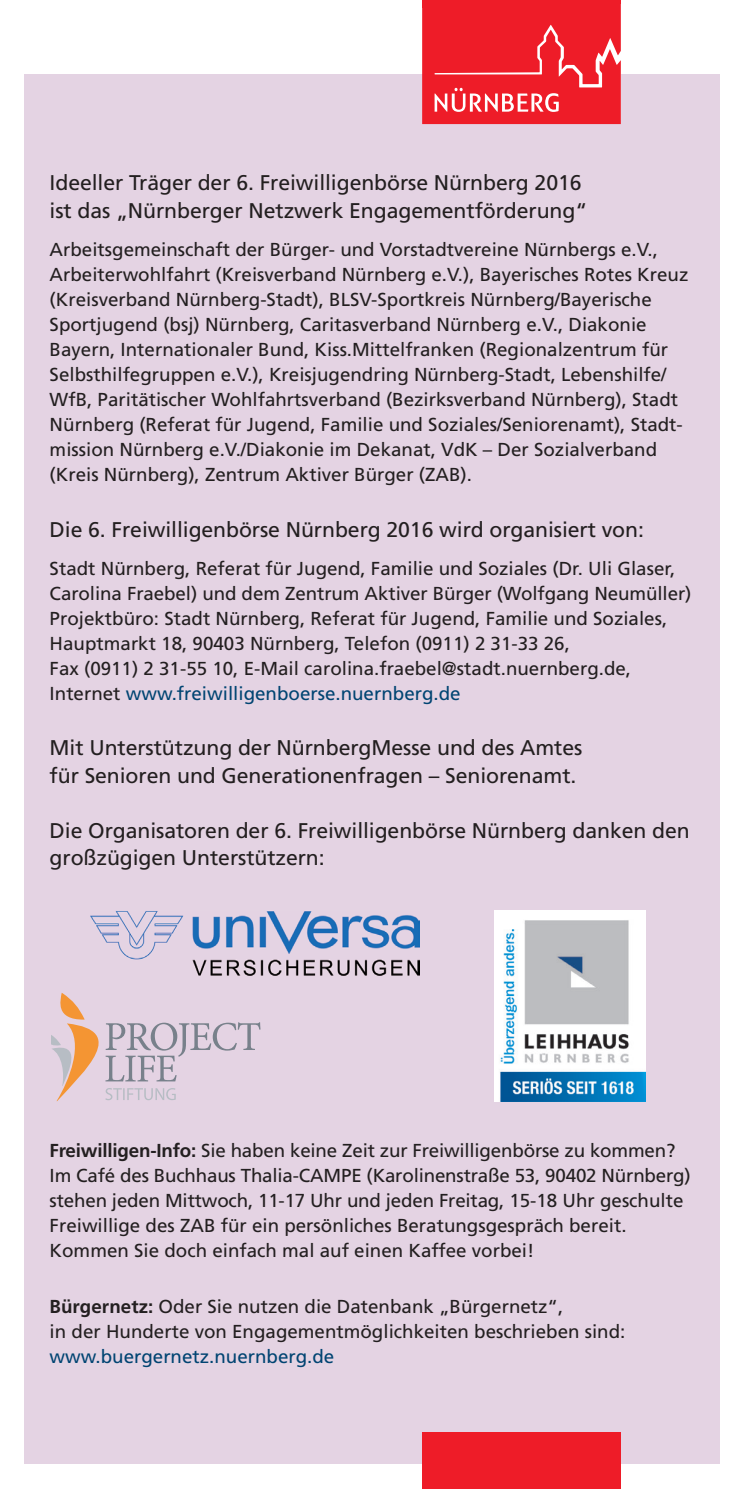
<style>
.page{position:relative;width:745px;height:1489px;background:#fff}
.page>*{position:absolute;margin:0;border:0;box-sizing:border-box;transform-origin:0 0}
.t1{font:21.25px/27.5px "Frutiger";letter-spacing:-.005em;color:#231f20}
.t2{font:18.75px/25px "Frutiger";color:#231f20}
.t3{font:18.75px "Frutiger";color:#004472}
.s1{color:#004472}
.s2{font-weight:700}
</style>
<div class="page">
<div style="left:25px;top:74px;width:694px;height:1389px;background:#e4d3e3"></div>
<svg style="left:52px;top:993px;width:208px;height:108px"></svg>
<img style="left:91px;top:911px;width:328px;height:64px">
<img style="left:494px;top:910px;width:151px;height:191px">
<div style="left:422px;top:1431px;width:198px;height:57px;background:#ee1c28"></div>
<svg style="left:422px;top:0;width:198px;height:124px;background:#ef2d38"></svg>
<p class="t1" style="left:50px;top:169px;width:538px">Ideeller Träger der 6. Freiwilligenbörse Nürnberg 2016 ist das „Nürnberger Netzwerk Engagementförderung“</p>
<p class="t2" style="left:50px;top:237px;width:640px">Arbeitsgemeinschaft der Bürger- und Vorstadtvereine Nürnbergs e.V., Arbeiterwohlfahrt (Kreisverband Nürnberg e.V.), Bayerisches Rotes Kreuz (Kreisverband Nürnberg-Stadt), BLSV-Sportkreis Nürnberg/Bayerische Sportjugend (bsj) Nürnberg, Caritasverband Nürnberg e.V., Diakonie Bayern, Internationaler Bund, Kiss.Mittelfranken (Regionalzentrum für Selbsthilfegruppen e.V.), Kreisjugendring Nürnberg-Stadt, Lebenshilfe/ WfB, Paritätischer Wohlfahrtsverband (Bezirksverband Nürnberg), Stadt Nürnberg (Referat für Jugend, Familie und Soziales/Seniorenamt), Stadt&shy;mission Nürnberg e.V./Diakonie im Dekanat, VdK – Der Sozialverband (Kreis Nürnberg), Zentrum Aktiver Bürger (ZAB).</p>
<p class="t1" style="left:50px;top:515px;width:595px">Die 6. Freiwilligenbörse Nürnberg 2016 wird organisiert von:</p>
<p class="t2" style="left:50px;top:556px;width:643px">Stadt Nürnberg, Referat für Jugend, Familie und Soziales (Dr. Uli Glaser, Carolina Fraebel) und dem Zentrum Aktiver Bürger (Wolfgang Neumüller)<br>Projektbüro: Stadt Nürnberg, Referat für Jugend, Familie und Soziales, Hauptmarkt 18, 90403 Nürnberg, Telefon (0911) 2 31-33 26,<br>Fax (0911) 2 31-55 10, E-Mail carolina.fraebel@stadt.nuernberg.de, Internet <span class="s1">www.freiwilligenboerse.nuernberg.de</span></p>
<p class="t1" style="left:50px;top:734px;width:534px">Mit Unterstützung der NürnbergMesse und des Amtes für Senioren und Generationenfragen – Seniorenamt.</p>
<p class="t1" style="left:50px;top:816px;width:641px">Die Organisatoren der 6. Freiwilligenbörse Nürnberg danken den großzügigen Unterstützern:</p>
<p class="t2" style="left:50px;top:1137px;width:642px"><span class="s2">Freiwilligen-Info:</span> Sie haben keine Zeit zur Freiwilligenbörse zu kommen?<br>Im Café des Buchhaus Thalia-CAMPE (Karolinenstraße 53, 90402 Nürnberg) stehen jeden Mittwoch, 11-17 Uhr und jeden Freitag, 15-18 Uhr geschulte Freiwillige des ZAB für ein persönliches Beratungsgespräch bereit.<br>Kommen Sie doch einfach mal auf einen Kaffee vorbei!</p>
<p class="t2" style="left:50px;top:1293px;width:577px"><span class="s2">Bürgernetz:</span> Oder Sie nutzen die Datenbank „Bürgernetz“,<br>in der Hunderte von Engagementmöglichkeiten beschrieben sind:</p>
<p class="t3" style="left:50px;top:1345px;width:286px">www.buergernetz.nuernberg.de</p>
</div>
